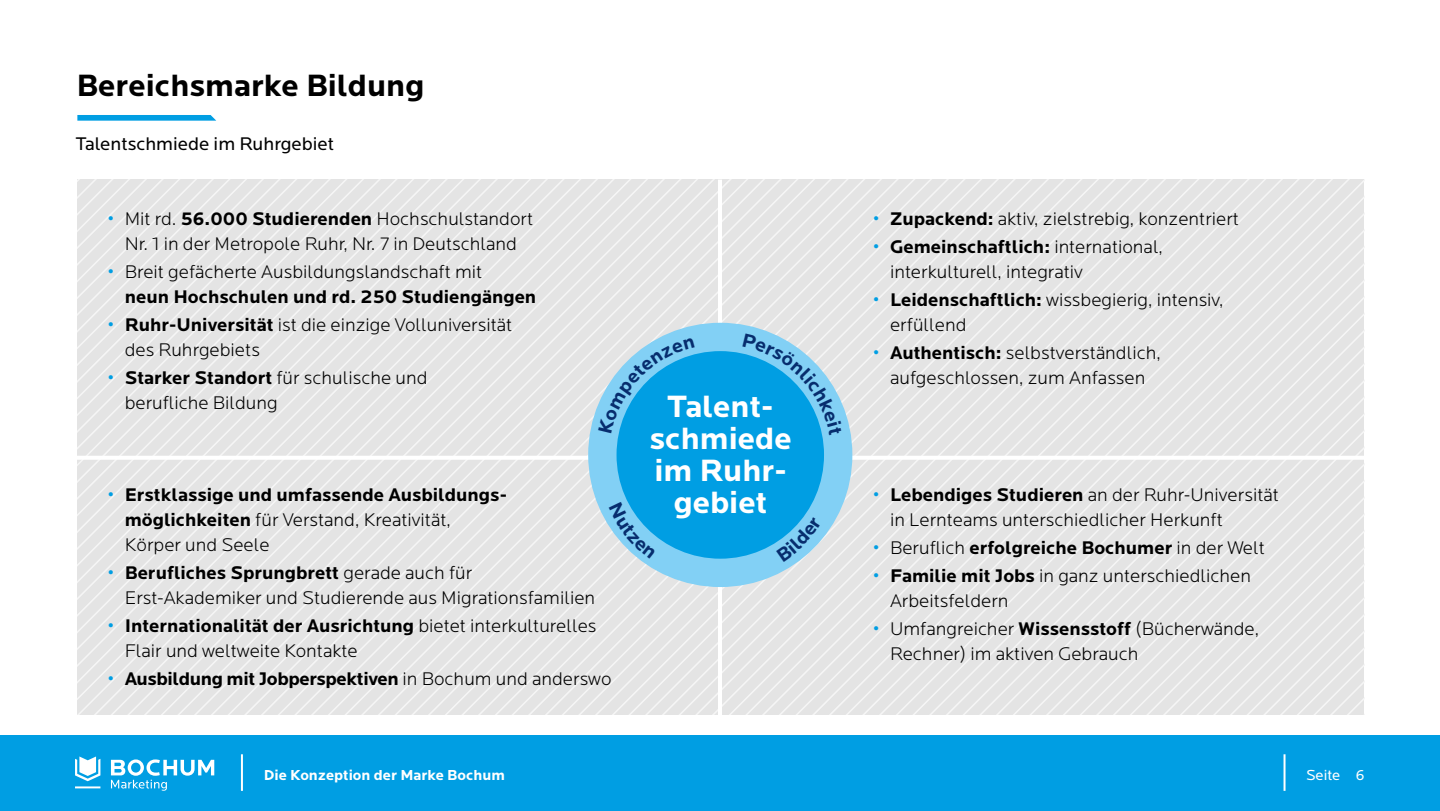
<style>
.page{position:relative;width:1440px;height:811px;background:#fff}
.page>*{position:absolute;margin:0;border:0;box-sizing:border-box;transform-origin:0 0}
.t1{font:700 32px/32px "Locator";color:#fff;text-align:center}
.t2{font:700 32px "Locator";color:#000}
.t3{font:300 19px/25px "Locator";color:#000}
.t4{font:700 19px/25px "Locator";color:#000}
.t5{font:700 19px "Locator";letter-spacing:-.02em;color:#000}
.t6{font:19px "Locator";color:#000}
.t7{font:700 15px "Locator";color:#fff}
.t8{font:15px "Locator";color:#fff}
.s1{color:#009ee3}
.s2{font-weight:700}
.s3{font-weight:300;color:#009ee3}
.s4{font-weight:300}
</style>
<div class="page">
<svg style="left:679px;top:186px;width:685px;height:528px;background:#e6e6e6"></svg>
<svg style="left:687px;top:194px;width:677px;height:520px;background:#e6e6e6"></svg>
<svg style="left:696px;top:202px;width:668px;height:512px;background:#e6e6e6"></svg>
<svg style="left:704px;top:211px;width:660px;height:503px;background:#e6e6e6"></svg>
<svg style="left:722px;top:227px;width:642px;height:487px;background:#e6e6e6"></svg>
<svg style="left:729px;top:236px;width:635px;height:478px;background:#e6e6e6"></svg>
<svg style="left:738px;top:244px;width:626px;height:470px;background:#e6e6e6"></svg>
<svg style="left:746px;top:252px;width:618px;height:462px;background:#e6e6e6"></svg>
<svg style="left:754px;top:261px;width:610px;height:453px;background:#e6e6e6"></svg>
<svg style="left:763px;top:269px;width:601px;height:445px;background:#e6e6e6"></svg>
<svg style="left:771px;top:277px;width:593px;height:437px;background:#e6e6e6"></svg>
<svg style="left:779px;top:286px;width:585px;height:428px;background:#e6e6e6"></svg>
<svg style="left:788px;top:294px;width:576px;height:420px;background:#e6e6e6"></svg>
<svg style="left:796px;top:303px;width:568px;height:411px;background:#e6e6e6"></svg>
<svg style="left:804px;top:311px;width:560px;height:403px;background:#e6e6e6"></svg>
<svg style="left:813px;top:319px;width:551px;height:395px;background:#e6e6e6"></svg>
<svg style="left:821px;top:328px;width:543px;height:386px;background:#e6e6e6"></svg>
<svg style="left:829px;top:336px;width:535px;height:378px;background:#e6e6e6"></svg>
<svg style="left:838px;top:344px;width:526px;height:370px;background:#e6e6e6"></svg>
<svg style="left:846px;top:353px;width:518px;height:361px;background:#e5e6e6"></svg>
<svg style="left:855px;top:361px;width:509px;height:353px;background:#e6e6e6"></svg>
<hr style="left:718px;top:179px;width:4px;height:565px;background:#fff">
<hr style="left:43px;top:456px;width:1347px;height:4px;background:#fff">
<div style="left:588px;top:323px;width:264px;height:264px;background:#82d0f5;border-radius:50%"></div>
<svg style="left:77px;top:115px;width:139px;height:6px"></svg>
<div style="left:617px;top:351px;width:207px;height:207px;background:#009ee3;border-radius:50%"></div>
<div style="left:0;top:735px;width:1440px;height:76px;background:#009ee3"></div>
<svg style="left:75px;top:756px;width:139px;height:34px"></svg>
<hr style="left:241px;top:754px;width:2px;height:37px;background:#fff">
<hr style="left:1284px;top:754px;width:2px;height:37px;background:#fff">
<svg style="left:598px;top:337px;width:97px;height:95px"></svg>
<svg style="left:742px;top:333px;width:100px;height:101px"></svg>
<svg style="left:609px;top:502px;width:47px;height:57px"></svg>
<svg style="left:776px;top:517px;width:46px;height:44px"></svg>
<h1 class="t2" style="left:76px;top:67px;width:349px">Bereichsmarke Bildung</h1>
<p class="t6" style="left:76px;top:134px;width:260px">Talentschmiede im Ruhrgebiet</p>
<p class="t3" style="left:108px;top:207px;width:427px;text-align:center"><span class="s1">•</span> Mit rd. <span class="s2">56.000 Studierenden</span> Hochschulstandort<br>Nr. 1 in der Metropole Ruhr, Nr. 7 in Deutschland</p>
<p class="t3" style="left:125px;top:260px;width:413px;text-indent:-17px"><span class="s1">•</span> Breit gefächerte Ausbildungslandschaft mit<br><span class="s2">neun Hochschulen und rd. 250 Studiengängen</span></p>
<p class="t3" style="left:125px;top:313px;width:389px;text-indent:-17px"><span class="s1">•</span> <span class="s2">Ruhr-Universität</span> ist die einzige Volluniversität des Ruhrgebiets</p>
<p class="t3" style="left:125px;top:366px;width:304px;text-indent:-17px"><span class="s1">•</span> <span class="s2">Starker Standort</span> für schulische und berufliche Bildung</p>
<p class="t4" style="left:125px;top:482px;width:384px;text-indent:-17px"><span class="s3">•</span> Erstklassige und umfassende Ausbildungs&shy;möglichkeiten <span class="s4">für Verstand, Kreativität,<br>Körper und Seele</span></p>
<p class="t3" style="left:125px;top:560px;width:472px;text-indent:-17px"><span class="s1">•</span> <span class="s2">Berufliches Sprungbrett</span> gerade auch für<br>Erst-Akademiker und Studierende aus Migrationsfamilien</p>
<p class="t3" style="left:125px;top:614px;width:473px;text-indent:-17px"><span class="s1">•</span> <span class="s2">Internationalität der Ausrichtung</span> bietet interkulturelles<br>Flair und weltweite Kontakte</p>
<p class="t5" style="left:108px;top:668px;width:505px"><span class="s3">•</span> Ausbildung mit Jobperspektiven <span class="s4">in Bochum und anderswo</span></p>
<h1 class="t1" style="left:649px;top:390px;width:144px">Talent&shy;schmiede im Ruhr&shy;gebiet</h1>
<p class="t3" style="left:873px;top:207px;width:367px"><span class="s1">•</span> <span class="s2">Zupackend:</span> aktiv, zielstrebig, konzentriert</p>
<p class="t3" style="left:890px;top:235px;width:275px;text-indent:-17px"><span class="s1">•</span> <span class="s2">Gemeinschaftlich:</span> international, interkulturell, integrativ</p>
<p class="t3" style="left:890px;top:288px;width:335px;text-indent:-17px"><span class="s1">•</span> <span class="s2">Leidenschaftlich:</span> wissbegierig, intensiv, erfüllend</p>
<p class="t3" style="left:873px;top:341px;width:289px;text-align:center"><span class="s1">•</span> <span class="s2">Authentisch:</span> selbstverständlich, aufgeschlossen, zum Anfassen</p>
<p class="t3" style="left:890px;top:483px;width:390px;text-indent:-17px"><span class="s1">•</span> <span class="s2">Lebendiges Studieren</span> an der Ruhr-Universität in Lernteams unterschiedlicher Herkunft</p>
<p class="t4" style="left:873px;top:535px;width:393px"><span class="s3">•</span> <span class="s4">Beruflich</span> erfolgreiche Bochumer <span class="s4">in der Welt</span></p>
<p class="t3" style="left:890px;top:564px;width:363px;text-indent:-17px"><span class="s1">•</span> <span class="s2">Familie mit Jobs</span> in ganz unterschiedlichen<br>Arbeitsfeldern</p>
<p class="t3" style="left:890px;top:617px;width:371px;text-indent:-17px"><span class="s1">•</span> Umfangreicher <span class="s2">Wissensstoff</span> (Bücherwände,<br>Rechner) im aktiven Gebrauch</p>
<p class="t7" style="left:264px;top:766px;width:242px">Die Konzeption der Marke Bochum</p>
<p class="t8" style="left:1306px;top:766px;width:60px">Seite 6</p>
</div>
